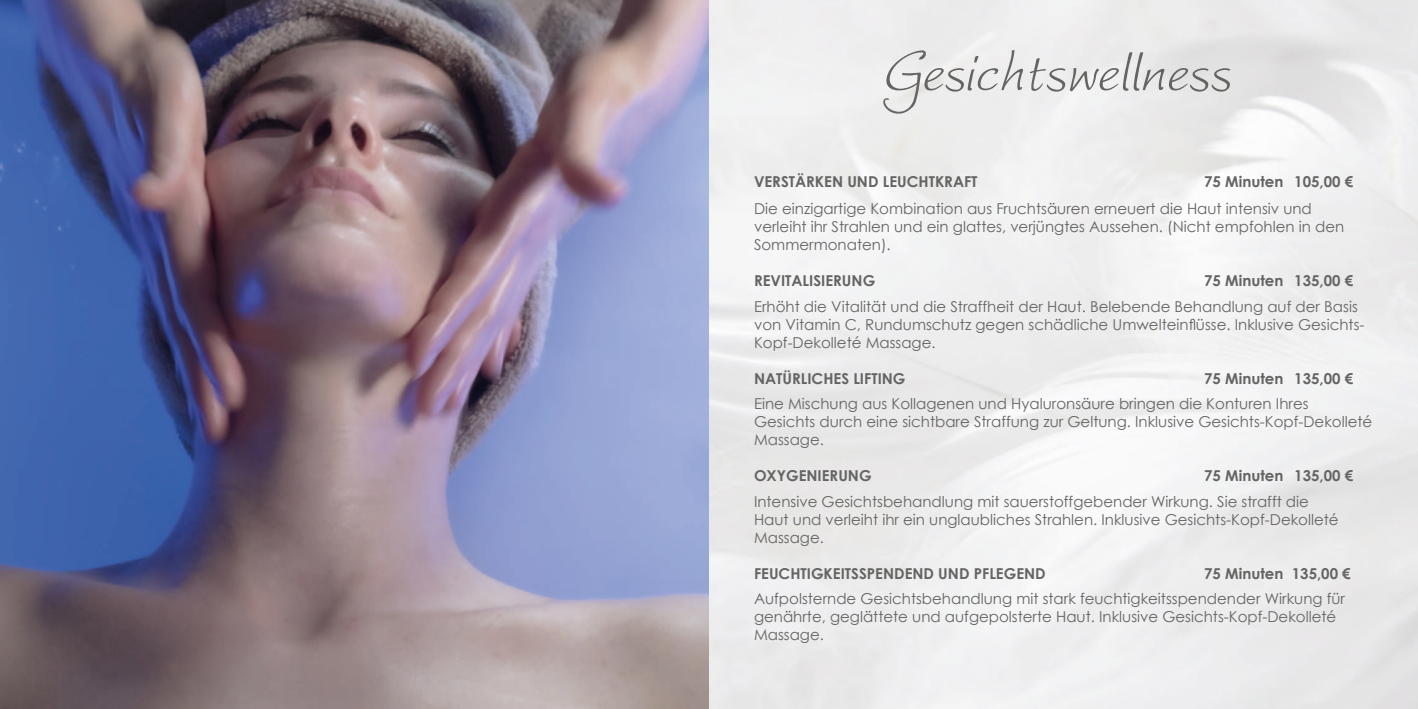
<style>
.page{position:relative;width:1418px;height:709px;background:#fff}
.page>*{position:absolute;margin:0;border:0;box-sizing:border-box;transform-origin:0 0}
.t1{font:italic 75px "Worstveld Sling";color:#646463}
.t2{font:15px/18px "Century Gothic";color:#646463}
.t3{font:700 15px "Century Gothic";color:#646463}
</style>
<div class="page">
<img style="left:0;top:0;width:1417px;height:709px">
<h1 class="t1" style="left:881px;top:20px;width:351px">Gesichtswellness</h1>
<p class="t3" style="left:754px;top:175px;width:225px">VERSTÄRKEN UND LEUCHTKRAFT</p>
<p class="t3" style="left:1204px;top:175px;width:150px">75 Minuten 105,00 €</p>
<p class="t2" style="left:754px;top:199px;width:591px">Die einzigartige Kombination aus Fruchtsäuren erneuert die Haut intensiv und verleiht ihr Strahlen und ein glattes, verjüngtes Aussehen. (Nicht empfohlen in den<br>Sommermonaten).</p>
<p class="t3" style="left:754px;top:274px;width:123px">REVITALISIERUNG</p>
<p class="t3" style="left:1204px;top:274px;width:150px">75 Minuten 135,00 €</p>
<p class="t2" style="left:754px;top:297px;width:612px">Erhöht die Vitalität und die Straffheit der Haut. Belebende Behandlung auf der Basis von Vitamin C, Rundumschutz gegen schädliche Umweltein昀氀üsse. Inklusive Gesichts-<br>Kopf-Dekolleté Massage.</p>
<p class="t3" style="left:754px;top:372px;width:153px">NATÜRLICHES LIFTING</p>
<p class="t3" style="left:1204px;top:372px;width:150px">75 Minuten 135,00 €</p>
<p class="t2" style="left:754px;top:394px;width:620px">Eine Mischung aus Kollagenen und Hyaluronsäure bringen die Konturen Ihres<br>Gesichts durch eine sichtbare Straffung zur Geltung. Inklusive Gesichts-Kopf-Dekolleté<br>Massage.</p>
<p class="t3" style="left:754px;top:469px;width:119px">OXYGENIERUNG</p>
<p class="t3" style="left:1204px;top:469px;width:150px">75 Minuten 135,00 €</p>
<p class="t2" style="left:754px;top:492px;width:586px">Intensive Gesichtsbehandlung mit sauerstoffgebender Wirkung. Sie strafft die<br>Haut und verleiht ihr ein unglaubliches Strahlen. Inklusive Gesichts-Kopf-Dekolleté<br>Massage.</p>
<p class="t3" style="left:754px;top:567px;width:293px">FEUCHTIGKEITSSPENDEND UND PFLEGEND</p>
<p class="t3" style="left:1204px;top:567px;width:148px">75 Minuten 135,00 €</p>
<p class="t2" style="left:754px;top:589px;width:592px">Aufpolsternde Gesichtsbehandlung mit stark feuchtigkeitsspendender Wirkung für genährte, geglättete und aufgepolsterte Haut. Inklusive Gesichts-Kopf-Dekolleté<br>Massage.</p>
</div>
